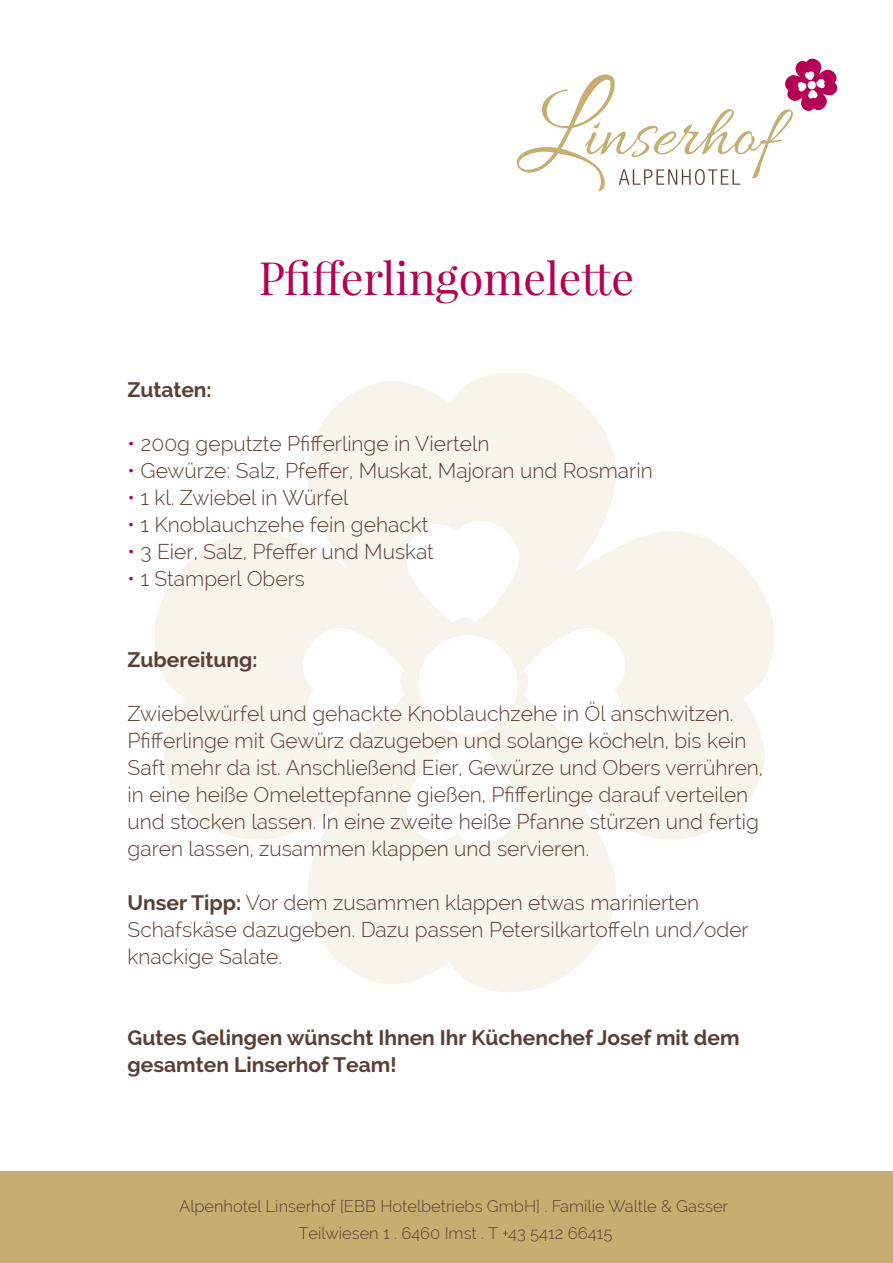
<style>
.page{position:relative;width:893px;height:1263px;background:#fff}
.page>*{position:absolute;margin:0;border:0;box-sizing:border-box;transform-origin:0 0}
.t1{font:45px "Playfair Display";color:#b50054}
.t2{font:300 21px/27px "Raleway";color:#5b3e34}
.t3{font:700 21px/27px "Raleway";color:#5b3e34}
.t4{font:300 16.5px/27px "Raleway";color:#5b3e34;text-align:center}
.s1{color:#b50054}
.s2{font-weight:700}
</style>
<div class="page">
<svg style="left:517px;top:59px;width:321px;height:132px"></svg>
<div style="left:0;top:1171px;width:893px;height:92px;background:#c7ae70"></div>
<svg style="left:155px;top:373px;width:619px;height:619px;fill:#f7f4ec"></svg>
<h1 class="t1" style="left:259px;top:250px;width:377px">Pfifferlingomelette</h1>
<p class="t3" style="left:128px;top:376px;width:86px">Zutaten:</p>
<p class="t2" style="left:128px;top:430px;width:363px"><span class="s1">•</span> 200g geputzte Pfifferlinge in Vierteln</p>
<p class="t2" style="left:128px;top:457px;width:527px"><span class="s1">•</span> Gewürze: Salz, Pfeffer, Muskat, Majoran und Rosmarin</p>
<p class="t2" style="left:128px;top:484px;width:222px"><span class="s1">•</span> 1 kl. Zwiebel in Würfel</p>
<p class="t2" style="left:128px;top:511px;width:302px"><span class="s1">•</span> 1 Knoblauchzehe fein gehackt</p>
<p class="t2" style="left:128px;top:538px;width:308px"><span class="s1">•</span> 3 Eier, Salz, Pfeffer und Muskat</p>
<p class="t2" style="left:128px;top:565px;width:179px"><span class="s1">•</span> 1 Stamperl Obers</p>
<p class="t3" style="left:128px;top:646px;width:131px">Zubereitung:</p>
<p class="t2" style="left:128px;top:700px;width:637px">Zwiebelwürfel und gehackte Knoblauchzehe in Öl anschwitzen.<br>Pfifferlinge mit Gewürz dazugeben und solange köcheln, bis kein Saft mehr da ist. Anschließend Eier, Gewürze und Obers verrühren, in eine heiße Omelettepfanne gießen, Pfifferlinge darauf verteilen und stocken lassen. In eine zweite heiße Pfanne stürzen und fertig garen lassen, zusammen klappen und servieren.</p>
<p class="t2" style="left:128px;top:889px;width:623px"><span class="s2">Unser Tipp:</span> Vor dem zusammen klappen etwas marinierten<br>Schafskäse dazugeben. Dazu passen Petersilkartoffeln und/oder knackige Salate.</p>
<p class="t3" style="left:128px;top:1024px;width:614px">Gutes Gelingen wünscht Ihnen Ihr Küchenchef Josef mit dem gesamten Linserhof Team!</p>
<p class="t4" style="left:179px;top:1192px;width:551px">Alpenhotel Linserhof [EBB Hotelbetriebs GmbH] . Familie Waltle &amp; Gasser<br>Teilwiesen 1 . 6460 Imst . T +43 5412 66415</p>
</div>
